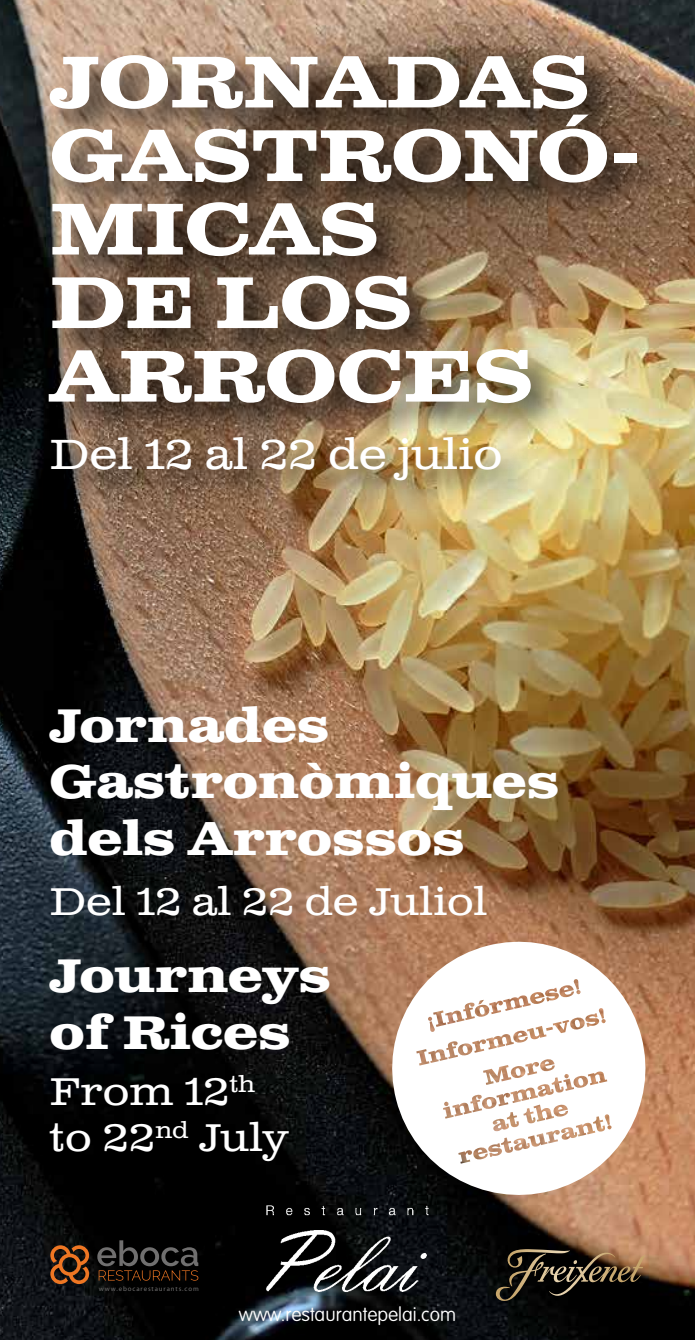
<style>
.page{position:relative;width:695px;height:1340px;background:#fff}
.page>*{position:absolute;margin:0;border:0;box-sizing:border-box;transform-origin:0 0}
.t1{font:700 73.5px/73.5px "Clarendon Wide";color:#fff}
.t2{font:700 47.25px/56.7px "Clarendon Wide";color:#fff}
.t3{font:42px "Clarendon Wide";color:#fff}
.t4{font:38.5px/46.2px "Clarendon Wide";color:#fff}
.t5{font:100 19.25px "VAG Rounded";color:#fff}
.t6{font:6.83px "Myriad Pro";letter-spacing:.13em;color:#706f6f}
</style>
<div class="page">
<img style="left:0;top:0;width:694px;height:1339px">
<img style="left:264px;top:1202px;width:168px;height:92px">
<svg style="left:495px;top:1249px;width:150px;height:54px;background:#362c20"></svg>
<svg style="left:97px;top:1240px;width:101px;height:40px;background:#241e1a"></svg>
<svg style="left:50px;top:1245px;width:39px;height:38px"></svg>
<div style="left:42px;top:48px;width:629px;height:467px;background:#000;opacity:.75"></div>
<svg style="left:378px;top:928px;width:280px;height:280px"></svg>
<h1 class="t1" style="left:50px;top:49px;width:592px">JORNADAS<br>GASTRONÓ-<br>MICAS<br>DE LOS<br>ARROCES</h1>
<p class="t3" style="left:50px;top:428px;width:454px">Del 12 al 22 de julio</p>
<p class="t2" style="left:50px;top:699px;width:511px">Jornades<br>Gastronòmiques dels Arrossos</p>
<p class="t4" style="left:50px;top:879px;width:439px">Del 12 al 22 de Juliol</p>
<p class="t2" style="left:50px;top:949px;width:283px">Journeys of Rices</p>
<p class="t4" style="left:50px;top:1069px;width:241px">From 12<sup>th </sup>to 22<sup>nd</sup> July</p>
<p class="t6" style="left:99px;top:1283px;width:102px">www.ebocarestaurants.com</p>
<p class="t5" style="left:239px;top:1303px;width:219px">www.restaurantepelai.com</p>
</div>
